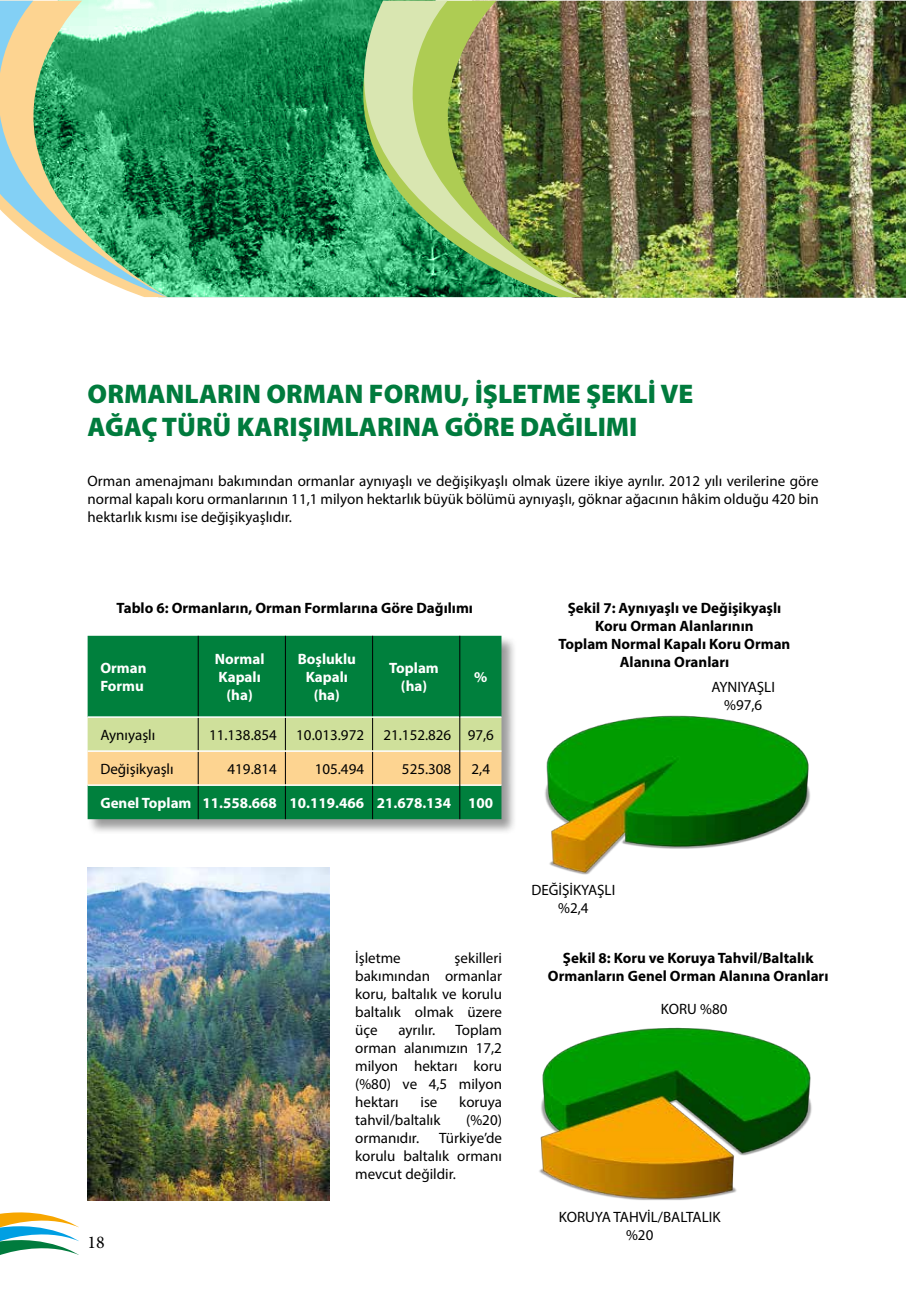
<style>
.page{position:relative;width:906px;height:1289px;background:#fff}
.page>*{position:absolute;margin:0;border:0;box-sizing:border-box;transform-origin:0 0}
.t1{font:900 27px/32.4px "Myriad Pro";color:#007b3d}
.t2{font:18px "Minion Pro";color:#000}
.t3{font:15px/18px "Myriad Pro";color:#000;text-align:justify}
.t4{font:700 15px/18px "Myriad Pro";color:#000;text-align:center}
.t5{font:700 15px/18px "Myriad Pro";color:#fff;text-align:center}
.t6{font:10.05px "Calibri";color:#000}
.t7{font:8.7px/13.5px "Calibri";color:#000}
</style>
<div class="page">
<img style="left:88px;top:867px;width:242px;height:333px">
<img style="left:19px;top:0;width:558px;height:297px">
<svg style="left:0;top:1px;width:167px;height:296px"></svg>
<img style="left:433px;top:1px;width:473px;height:297px">
<svg style="left:279px;top:1px;width:9px;height:296px"></svg>
<img style="left:288px;top:1px;width:293px;height:296px">
<svg style="left:0;top:1212px;width:79px;height:42px"></svg>
<div style="left:87px;top:635px;width:430px;height:200px;background:#000;opacity:.4"></div>
<div style="left:88px;top:635px;width:413px;height:184px;background:#00803d"></div>
<svg style="left:88px;top:717px;width:413px;height:67px"></svg>
<hr style="left:198px;top:635px;width:1px;height:81px;background:#000">
<hr style="left:285px;top:635px;width:1px;height:81px;background:#000">
<hr style="left:372px;top:635px;width:1px;height:81px;background:#000">
<hr style="left:198px;top:717px;width:1px;height:33px;background:#000">
<hr style="left:285px;top:717px;width:1px;height:33px;background:#000">
<hr style="left:372px;top:717px;width:1px;height:33px;background:#000">
<hr style="left:198px;top:752px;width:1px;height:32px;background:#000">
<hr style="left:285px;top:752px;width:1px;height:32px;background:#000">
<hr style="left:372px;top:752px;width:1px;height:32px;background:#000">
<hr style="left:198px;top:786px;width:1px;height:33px;background:#000">
<hr style="left:285px;top:786px;width:1px;height:33px;background:#000">
<hr style="left:372px;top:786px;width:1px;height:33px;background:#000">
<hr style="left:88px;top:716px;width:110px;height:1px;background:#fff">
<hr style="left:198px;top:716px;width:87px;height:1px;background:#fff">
<hr style="left:285px;top:716px;width:87px;height:1px;background:#fff">
<hr style="left:372px;top:716px;width:87px;height:1px;background:#fff">
<hr style="left:460px;top:716px;width:41px;height:1px;background:#fff">
<hr style="left:88px;top:750px;width:110px;height:2px;background:#fff">
<hr style="left:198px;top:750px;width:87px;height:2px;background:#fff">
<hr style="left:285px;top:750px;width:87px;height:2px;background:#fff">
<hr style="left:372px;top:750px;width:87px;height:2px;background:#fff">
<hr style="left:460px;top:750px;width:41px;height:2px;background:#fff">
<hr style="left:88px;top:784px;width:110px;height:2px;background:#fff">
<hr style="left:198px;top:784px;width:87px;height:2px;background:#fff">
<hr style="left:285px;top:784px;width:87px;height:2px;background:#fff">
<hr style="left:372px;top:784px;width:87px;height:2px;background:#fff">
<hr style="left:460px;top:784px;width:41px;height:2px;background:#fff">
<hr style="left:459px;top:635px;width:1px;height:82px;background:#000">
<hr style="left:459px;top:717px;width:1px;height:34px;background:#000">
<hr style="left:459px;top:751px;width:1px;height:34px;background:#000">
<hr style="left:459px;top:785px;width:1px;height:34px;background:#000">
<svg style="left:545px;top:715px;width:265px;height:160px"></svg>
<img style="left:539px;top:1027px;width:273px;height:173px">
<h1 class="t1" style="left:88px;top:378px;width:607px">ORMANLARIN ORMAN FORMU, İŞLETME ŞEKLİ VE<br>AĞAÇ TÜRÜ KARIŞIMLARINA GÖRE DAĞILIMI</h1>
<p class="t3" style="left:88px;top:471px;width:732px">Orman amenajmanı bakımından ormanlar aynıyaşlı ve değişikyaşlı olmak üzere ikiye ayrılır. 2012 yılı verilerine göre normal kapalı koru ormanlarının 11,1 milyon hektarlık büyük bölümü aynıyaşlı, göknar ağacının hâkim olduğu 420 bin hektarlık kısmı ise değişikyaşlıdır.</p>
<p class="t4" style="left:116px;top:598px;width:358px">Tablo 6: Ormanların, Orman Formlarına Göre Dağılımı</p>
<p class="t6" style="left:448px;top:605px;width:49px">Değişikyaşlı</p>
<p class="t5" style="left:100px;top:658px;width:48px;text-align:left">Orman<br>Formu</p>
<p class="t5" style="left:215px;top:649px;width:51px">Normal<br>Kapalı (ha)</p>
<p class="t5" style="left:298px;top:649px;width:60px">Boşluklu<br>Kapalı (ha)</p>
<p class="t5" style="left:389px;top:658px;width:51px">Toplam (ha)</p>
<p class="t5" style="left:474px;top:667px;width:15px">%</p>
<p class="t3" style="left:100px;top:725px;width:56px">Aynıyaşlı</p>
<p class="t3" style="left:209px;top:725px;width:69px">11.138.854</p>
<p class="t3" style="left:296px;top:725px;width:69px">10.013.972</p>
<p class="t3" style="left:383px;top:725px;width:112px">21.152.826 97,6</p>
<p class="t3" style="left:100px;top:759px;width:75px">Değişikyaşlı</p>
<p class="t3" style="left:228px;top:759px;width:51px">419.814</p>
<p class="t3" style="left:315px;top:759px;width:51px">105.494</p>
<p class="t3" style="left:402px;top:759px;width:51px">525.308</p>
<p class="t3" style="left:471px;top:759px;width:20px">2,4</p>
<p class="t5" style="left:100px;top:793px;width:394px">Genel Toplam 11.558.668 10.119.466 21.678.134 100</p>
<p class="t2" style="left:88px;top:1229px;width:19px">18</p>
<p class="t7" style="left:455px;top:946px;width:34px">BALTALIK<br>KORU</p>
<p class="t3" style="left:355px;top:948px;width:47px">İşletme</p>
<p class="t3" style="left:355px;top:948px;width:148px;text-indent:99px">şekilleri bakımından ormanlar koru, baltalık ve korulu baltalık olmak üzere üçe</p>
<p class="t3" style="left:355px;top:1020px;width:148px;text-indent:100px">Toplam orman alanımızın 17,2 milyon hektarı koru (%80) ve 4,5 milyon hektarı</p>
<p class="t3" style="left:398px;top:1020px;width:38px">ayrılır.</p>
<p class="t3" style="left:420px;top:1092px;width:18px">ise</p>
<p class="t3" style="left:459px;top:1092px;width:44px">koruya</p>
<p class="t3" style="left:355px;top:1110px;width:87px">tahvil/baltalık</p>
<p class="t3" style="left:466px;top:1110px;width:37px">(%20)</p>
<p class="t3" style="left:355px;top:1128px;width:65px">ormanıdır.</p>
<p class="t3" style="left:355px;top:1128px;width:148px;text-indent:84px">Türkiye’de korulu baltalık ormanı mevcut değildir.</p>
<p class="t4" style="left:558px;top:598px;width:233px">Şekil 7: Aynıyaşlı ve Değişikyaşlı<br>Koru Orman Alanlarının<br>Toplam Normal Kapalı Koru Orman<br>Alanına Oranları</p>
<p class="t3" style="left:531px;top:880px;width:85px;text-align:center">DEĞİŞİKYAŞLI %2,4</p>
<p class="t3" style="left:711px;top:678px;width:65px;text-align:center">AYNIYAŞLI %97,6</p>
<p class="t4" style="left:548px;top:948px;width:282px">Şekil 8: Koru ve Koruya Tahvil/Baltalık<br>Ormanların Genel Orman Alanına Oranları</p>
<p class="t3" style="left:661px;top:999px;width:68px">KORU %80</p>
<p class="t3" style="left:559px;top:1207px;width:163px;text-align:center">KORUYA TAHVİL/BALTALIK %20</p>
</div>
